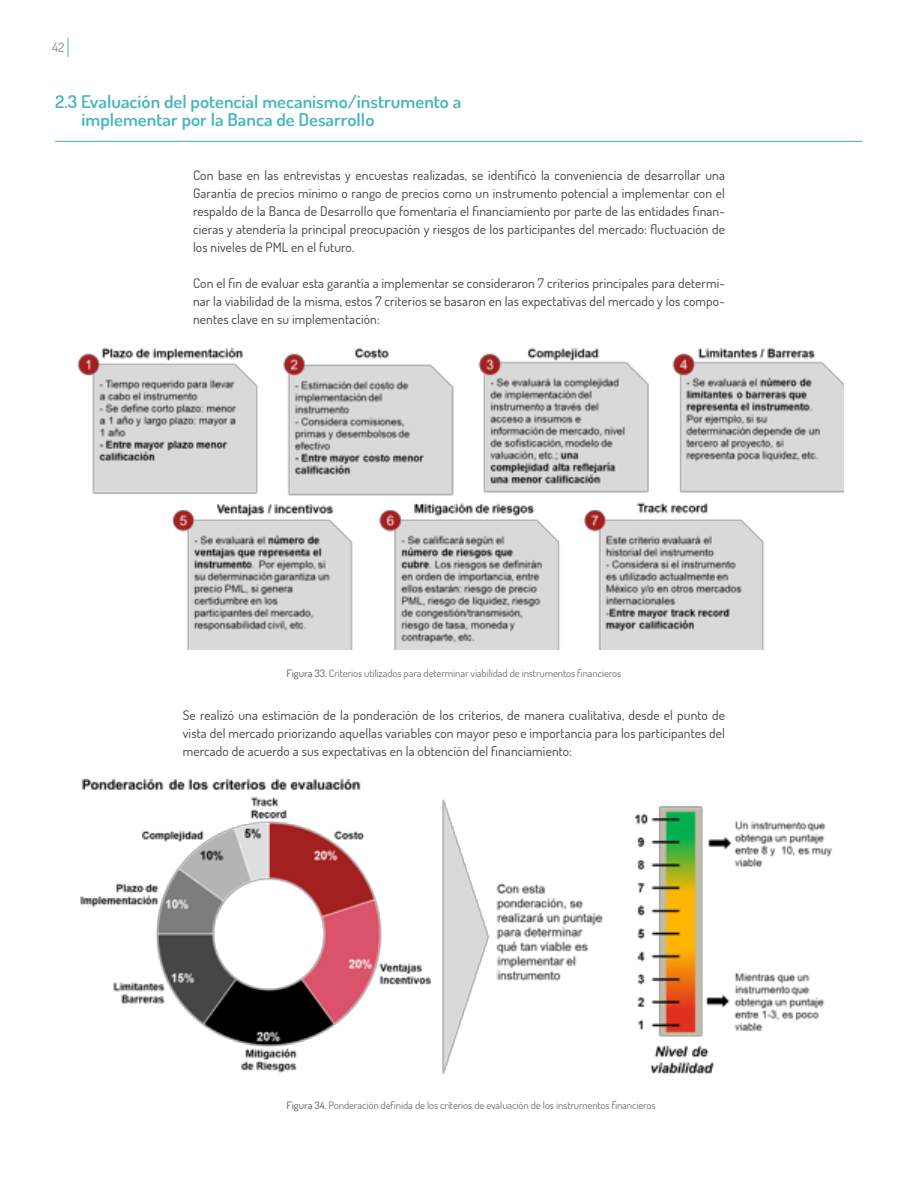
<style>
.page{position:relative;width:918px;height:1188px;background:#fff}
.page>*{position:absolute;margin:0;border:0;box-sizing:border-box;transform-origin:0 0}
.t1{font:600 17.4px/18px "Dosis";color:#47b5be;scale:1.07 1}
.t2{font:13.05px/18px "Dosis";letter-spacing:.01em;color:#3d3d3b;text-align:justify}
.t3{font:12.9px "Dosis";color:#878787;scale:1.05 1}
.t4{font:10.2px "Dosis";letter-spacing:-.01em;color:#717071;scale:1.06 1}
.s1{font-weight:500}
</style>
<div class="page">
<svg style="left:68px;top:38px;width:1px;height:19px"></svg>
<hr style="left:55px;top:141px;width:808px;height:1px;background:#3fb0b0">
<img style="left:77px;top:347px;width:766px;height:303px">
<img style="left:80px;top:778px;width:753px;height:297px">
<p class="t3" style="left:52px;top:39px;width:13px">42</p>
<h1 class="t1" style="left:81px;top:92px;width:357px;text-indent:-26px">2.3 Evaluación del potencial mecanismo/instrumento a implementar por la Banca de Desarrollo</h1>
<p class="t2" style="left:193px;top:166px;width:533px">Con base en las entrevistas y encuestas realizadas, se identificó la conveniencia de desarrollar una Garantía de precios mínimo o rango de precios como un instrumento potencial a implementar con el respaldo de la Banca de Desarrollo que fomentaría el financiamiento por parte de las entidades finan&shy;cieras y atendería la principal preocupación y riesgos de los participantes del mercado: fluctuación de los niveles de PML en el futuro.</p>
<p class="t2" style="left:193px;top:274px;width:533px">Con el fin de evaluar esta garantía a implementar se consideraron 7 criterios principales para determi&shy;nar la viabilidad de la misma, estos 7 criterios se basaron en las expectativas del mercado y los compo&shy;nentes clave en su implementación:</p>
<p class="t4" style="left:287px;top:666px;width:317px"><span class="s1">Figura 33.</span> Criterios utilizados para determinar viabilidad de instrumentos financieros</p>
<p class="t2" style="left:183px;top:706px;width:544px">Se realizó una estimación de la ponderación de los criterios, de manera cualitativa, desde el punto de vista del mercado priorizando aquellas variables con mayor peso e importancia para los participantes del mercado de acuerdo a sus expectativas en la obtención del financiamiento:</p>
<p class="t4" style="left:287px;top:1098px;width:350px"><span class="s1">Figura 34.</span> Ponderación definida de los criterios de evaluación de los instrumentos financieros</p>
</div>
